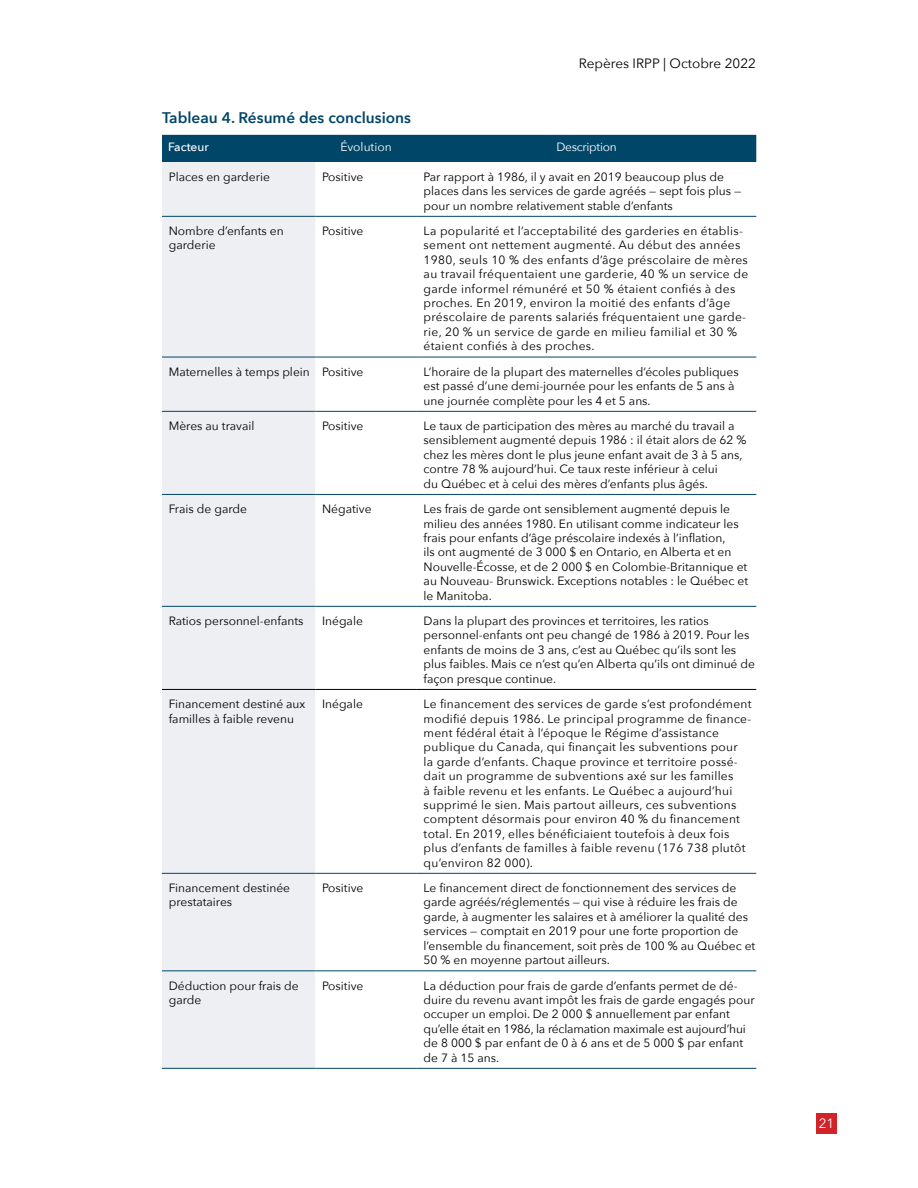
<style>
.page{position:relative;width:918px;height:1188px;background:#fff}
.page>*{position:absolute;margin:0;border:0;box-sizing:border-box;transform-origin:0 0}
.t1{font:600 15.3px "Avenir Next";color:#004668}
.t2{font:13.5px "Avenir Next";color:#000}
.t3{font:13.5px "Avenir Next";color:#fff}
.t4{font:12px/14.4px "Avenir Next";color:#000}
.t5{font:12px/14.4px "Avenir Next";letter-spacing:.02em;color:#000}
.t6{font:12px/14.4px "Avenir Next";letter-spacing:.025em;color:#000}
.t7{font:12px "Avenir Next";letter-spacing:-.025em;color:#fff}
.t8{font:12px "Avenir Next";color:#fff}
.t9{font:500 12px "Avenir Next";color:#fff}
</style>
<div class="page">
<div style="left:816px;top:1113px;width:21px;height:21px;background:#d2232a"></div>
<div style="left:162px;top:135px;width:594px;height:27px;background:#004668"></div>
<div style="left:162px;top:162px;width:153px;height:906px;background:#edeff3"></div>
<svg style="left:315px;top:215px;width:441px;height:853px"></svg>
<hr style="left:162px;top:216px;width:153px;height:1px;background:#004668">
<hr style="left:315px;top:216px;width:102px;height:1px;background:#004668">
<hr style="left:417px;top:216px;width:339px;height:1px;background:#004668">
<hr style="left:162px;top:357px;width:153px;height:1px;background:#004668">
<hr style="left:315px;top:357px;width:102px;height:1px;background:#004668">
<hr style="left:417px;top:357px;width:339px;height:1px;background:#004668">
<hr style="left:162px;top:411px;width:153px;height:1px;background:#004668">
<hr style="left:315px;top:411px;width:102px;height:1px;background:#004668">
<hr style="left:417px;top:411px;width:339px;height:1px;background:#004668">
<hr style="left:162px;top:494px;width:153px;height:1px;background:#004668">
<hr style="left:315px;top:494px;width:102px;height:1px;background:#004668">
<hr style="left:417px;top:494px;width:339px;height:1px;background:#004668">
<hr style="left:162px;top:606px;width:153px;height:1px;background:#004668">
<hr style="left:315px;top:606px;width:102px;height:1px;background:#004668">
<hr style="left:417px;top:606px;width:339px;height:1px;background:#004668">
<hr style="left:162px;top:873px;width:153px;height:1px;background:#004668">
<hr style="left:315px;top:873px;width:102px;height:1px;background:#004668">
<hr style="left:417px;top:873px;width:339px;height:1px;background:#004668">
<hr style="left:162px;top:970px;width:153px;height:1px;background:#004668">
<hr style="left:315px;top:970px;width:102px;height:1px;background:#004668">
<hr style="left:417px;top:970px;width:339px;height:1px;background:#004668">
<hr style="left:162px;top:1068px;width:153px;height:1px;background:#004668">
<hr style="left:315px;top:1068px;width:102px;height:1px;background:#004668">
<hr style="left:417px;top:1068px;width:339px;height:1px;background:#004668">
<hr style="left:162px;top:689px;width:153px;height:1px;background:#000">
<hr style="left:315px;top:689px;width:102px;height:1px;background:#000">
<hr style="left:417px;top:689px;width:339px;height:1px;background:#000">
<p class="t1" style="left:162px;top:105px;width:251px">Tableau 4. Résumé des conclusions</p>
<p class="t2" style="left:579px;top:51px;width:179px">Repères IRPP | Octobre 2022</p>
<p class="t9" style="left:168px;top:137px;width:42px">Facteur</p>
<p class="t8" style="left:340px;top:137px;width:53px">Évolution</p>
<p class="t7" style="left:556px;top:137px;width:62px">Description</p>
<p class="t4" style="left:169px;top:169px;width:103px">Places en garderie</p>
<p class="t4" style="left:322px;top:169px;width:43px">Positive</p>
<p class="t4" style="left:424px;top:169px;width:319px">Par rapport à 1986, il y avait en 2019 beaucoup plus de places dans les services de garde agréés — sept fois plus — pour un nombre relativement stable d’enfants</p>
<p class="t4" style="left:169px;top:223px;width:117px">Nombre d’enfants en garderie</p>
<p class="t4" style="left:322px;top:223px;width:43px">Positive</p>
<p class="t6" style="left:424px;top:223px;width:326px">La popularité et l’acceptabilité des garderies en établis&shy;sement ont nettement augmenté. Au début des années 1980, seuls 10 % des enfants d’âge préscolaire de mères au travail fréquentaient une garderie, 40 % un service de garde informel rémunéré et 50 % étaient confiés à des proches. En 2019, environ la moitié des enfants d’âge préscolaire de parents salariés fréquentaient une garde&shy;rie, 20 % un service de garde en milieu familial et 30 % étaient confiés à des proches.</p>
<p class="t4" style="left:169px;top:364px;width:196px">Maternelles à temps plein Positive</p>
<p class="t4" style="left:424px;top:364px;width:317px">L’horaire de la plupart des maternelles d’écoles publiques est passé d’une demi-journée pour les enfants de 5 ans à une journée complète pour les 4 et 5 ans.</p>
<p class="t4" style="left:169px;top:418px;width:87px">Mères au travail</p>
<p class="t4" style="left:322px;top:418px;width:43px">Positive</p>
<p class="t4" style="left:424px;top:418px;width:324px">Le taux de participation des mères au marché du travail a sensiblement augmenté depuis 1986 : il était alors de 62 % chez les mères dont le plus jeune enfant avait de 3 à 5 ans, contre 78 % aujourd’hui. Ce taux reste inférieur à celui<br>du Québec et à celui des mères d’enfants plus âgés.</p>
<p class="t4" style="left:169px;top:501px;width:80px">Frais de garde</p>
<p class="t4" style="left:322px;top:501px;width:51px">Négative</p>
<p class="t4" style="left:424px;top:501px;width:326px">Les frais de garde ont sensiblement augmenté depuis le milieu des années 1980. En utilisant comme indicateur les frais pour enfants d’âge préscolaire indexés à l’inflation,<br>ils ont augmenté de 3 000 $ en Ontario, en Alberta et en Nouvelle-Écosse, et de 2 000 $ en Colombie-Britannique et au Nouveau- Brunswick. Exceptions notables : le Québec et le Manitoba.</p>
<p class="t4" style="left:169px;top:613px;width:136px">Ratios personnel-enfants</p>
<p class="t4" style="left:322px;top:613px;width:42px">Inégale</p>
<p class="t4" style="left:424px;top:613px;width:333px">Dans la plupart des provinces et territoires, les ratios personnel-enfants ont peu changé de 1986 à 2019. Pour les enfants de moins de 3 ans, c’est au Québec qu’ils sont les plus faibles. Mais ce n’est qu’en Alberta qu’ils ont diminué de façon presque continue.</p>
<p class="t4" style="left:169px;top:696px;width:138px">Financement destiné aux familles à faible revenu</p>
<p class="t4" style="left:322px;top:696px;width:42px">Inégale</p>
<p class="t5" style="left:424px;top:696px;width:329px">Le financement des services de garde s’est profondément modifié depuis 1986. Le principal programme de finance&shy;ment fédéral était à l’époque le Régime d’assistance publique du Canada, qui finançait les subventions pour<br>la garde d’enfants. Chaque province et territoire possé&shy;dait un programme de subventions axé sur les familles<br>à faible revenu et les enfants. Le Québec a aujourd’hui supprimé le sien. Mais partout ailleurs, ces subventions comptent désormais pour environ 40 % du financement total. En 2019, elles bénéficiaient toutefois à deux fois plus d’enfants de familles à faible revenu (176 738 plutôt qu’environ 82 000).</p>
<p class="t4" style="left:169px;top:880px;width:123px">Financement destinée prestataires</p>
<p class="t4" style="left:322px;top:880px;width:43px">Positive</p>
<p class="t4" style="left:424px;top:880px;width:333px">Le financement direct de fonctionnement des services de garde agréés/réglementés — qui vise à réduire les frais de garde, à augmenter les salaires et à améliorer la qualité des services — comptait en 2019 pour une forte proportion de l’ensemble du financement, soit près de 100 % au Québec et 50 % en moyenne partout ailleurs.</p>
<p class="t4" style="left:169px;top:978px;width:131px">Déduction pour frais de garde</p>
<p class="t4" style="left:322px;top:978px;width:43px">Positive</p>
<p class="t4" style="left:424px;top:978px;width:333px">La déduction pour frais de garde d’enfants permet de dé&shy;duire du revenu avant impôt les frais de garde engagés pour occuper un emploi. De 2 000 $ annuellement par enfant qu’elle était en 1986, la réclamation maximale est aujourd’hui de 8 000 $ par enfant de 0 à 6 ans et de 5 000 $ par enfant de 7 à 15 ans.</p>
<p class="t3" style="left:819px;top:1112px;width:17px">21</p>
</div>
